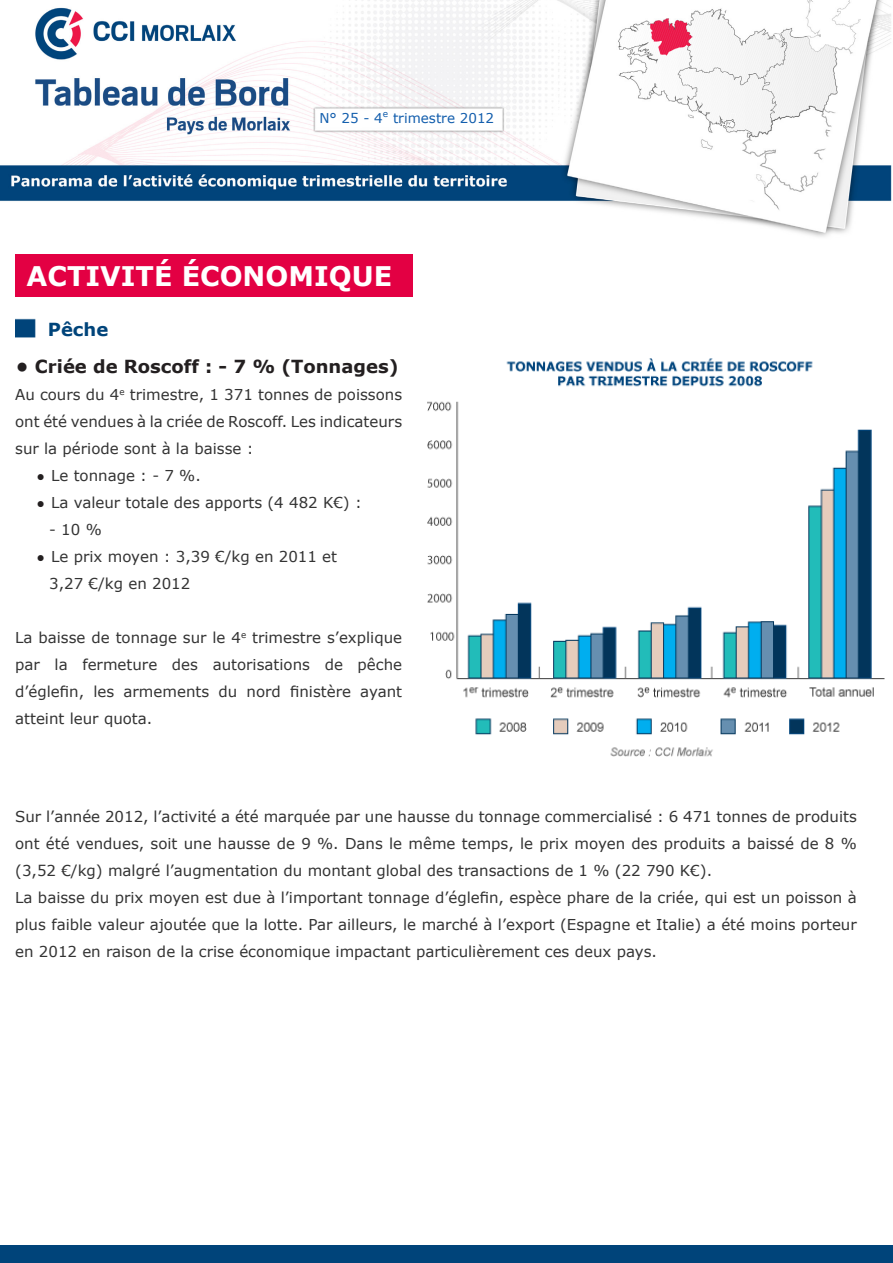
<style>
.page{position:relative;width:893px;height:1263px;background:#fff}
.page>*{position:absolute;margin:0;border:0;box-sizing:border-box;transform-origin:0 0}
.titre_H2_-_fond_rose{font:700 27px "Verdana";color:#fff}
.titre_H4{font:700 18px "Verdana";color:#231f20}
.titres_puce_bleu{font:700 18px "Verdana";color:#00447a}
.content{font:15px/27px "Verdana";color:#333;text-align:justify}
.t1{font:13.5px "Verdana";color:#135ead}
.s1{font-weight:700;font-size:12px;color:#231f20}
</style>
<div class="page">
<img style="left:0;top:0;width:892px;height:237px">
<div style="left:0;top:1246px;width:893px;height:17px;background:#00447a"></div>
<img style="left:427px;top:358px;width:458px;height:399px">
<div style="left:15px;top:254px;width:397px;height:43px;background:#e30043"></div>
<img style="left:16px;top:318px;width:20px;height:20px">
<p class="t1" style="left:319px;top:109px;width:176px">N° 25 - 4<sup>e</sup> trimestre 2012</p>
<p class="titre_H2_-_fond_rose" style="left:27px;top:257px;width:367px">ACTIVITÉ ÉCONOMIQUE</p>
<p class="titres_puce_bleu" style="left:48px;top:317px;width:62px">Pêche</p>
<p class="titre_H4" style="left:16px;top:354px;width:384px">• Criée de Roscoff : - 7 % (Tonnages)</p>
<p class="content" style="left:15px;top:380px;width:388px">Au cours du 4<sup>e</sup> trimestre, 1 371 tonnes de poissons ont été vendues à la criée de Roscoff. Les indicateurs sur la période sont à la baisse :</p>
<p class="content" style="left:36px;top:461px;width:166px"><span class="s1">•</span> Le tonnage : - 7 %.</p>
<p class="content" style="left:36px;top:488px;width:327px"><span class="s1">•</span> La valeur totale des apports (4 482 K€) :</p>
<p class="content" style="left:49px;top:515px;width:54px">- 10 %</p>
<p class="content" style="left:36px;top:542px;width:302px"><span class="s1">•</span> Le prix moyen : 3,39 €/kg en 2011 et</p>
<p class="content" style="left:49px;top:569px;width:143px">3,27 €/kg en 2012</p>
<p class="content" style="left:15px;top:623px;width:388px">La baisse de tonnage sur le 4<sup>e</sup> trimestre s’explique par la fermeture des autorisations de pêche d’églefin, les armements du nord finistère ayant atteint leur quota.</p>
<p class="content" style="left:15px;top:802px;width:843px">Sur l’année 2012, l’activité a été marquée par une hausse du tonnage commercialisé : 6 471 tonnes de produits ont été vendues, soit une hausse de 9 %. Dans le même temps, le prix moyen des produits a baissé de 8 % (3,52 €/kg) malgré l’augmentation du montant global des transactions de 1 % (22 790 K€).</p>
<p class="content" style="left:15px;top:883px;width:843px">La baisse du prix moyen est due à l’important tonnage d’églefin, espèce phare de la criée, qui est un poisson à plus faible valeur ajoutée que la lotte. Par ailleurs, le marché à l’export (Espagne et Italie) a été moins porteur en 2012 en raison de la crise économique impactant particulièrement ces deux pays.</p>
</div>
